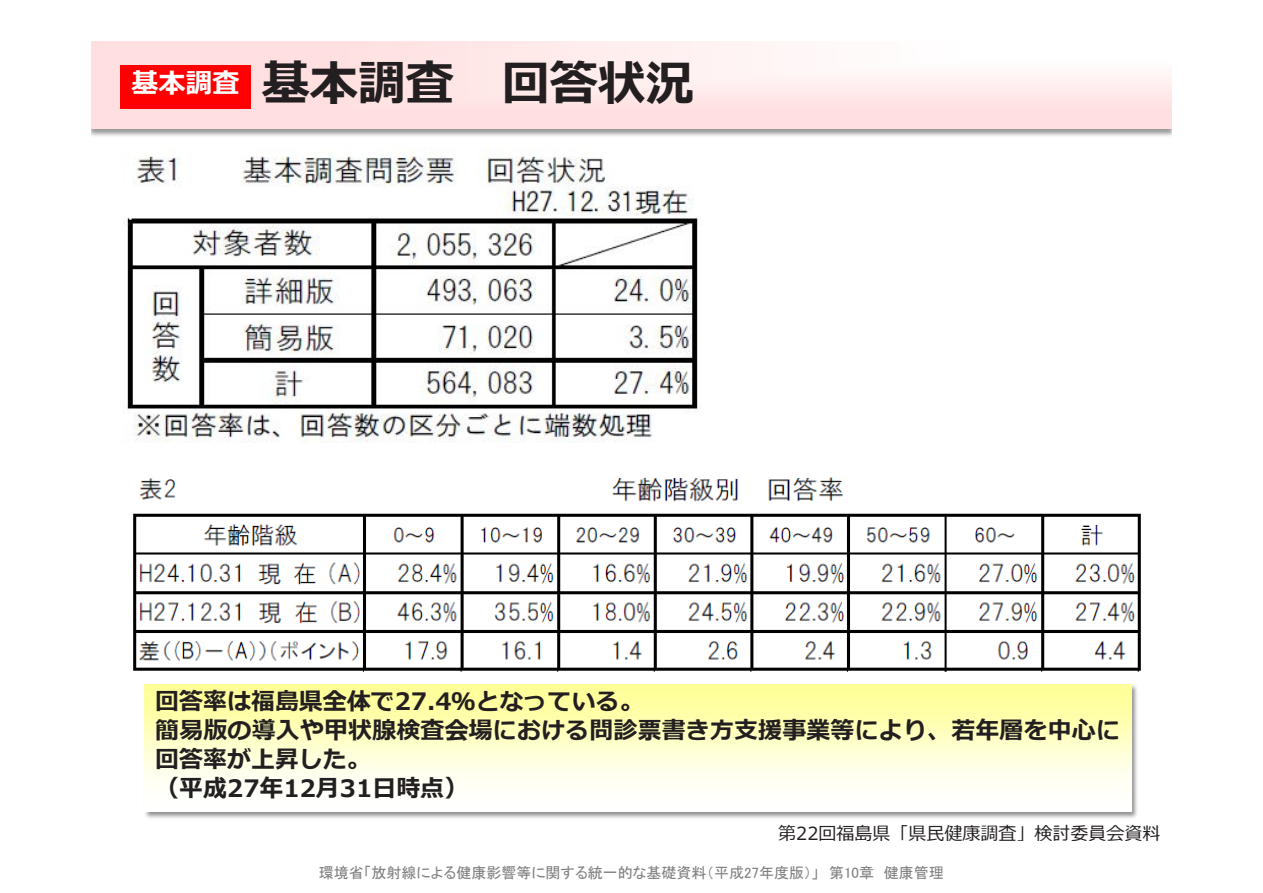
<style>
.page{position:relative;width:1263px;height:893px;background:#fff}
.page>*{position:absolute;margin:0;border:0;box-sizing:border-box;transform-origin:0 0}
.t1{font:700 48px "Meiryo";color:#231f20}
.t2{font:700 24px/28.8px "Meiryo";letter-spacing:.005em;color:#231f20}
.t3{font:18px "Meiryo";color:#231f20}
.t4{font:15px "MS P Gothic";color:#808080}
</style>
<div class="page">
<svg style="left:91px;top:41px;width:1080px;height:88px;fill:#ffe5e5"></svg>
<div style="left:120px;top:65px;width:131px;height:43px;background:#f00"></div>
<img style="left:127px;top:148px;width:574px;height:294px">
<img style="left:133px;top:477px;width:1008px;height:195px">
<img style="left:144px;top:684px;width:993px;height:134px">
<div style="left:144px;top:685px;width:987px;height:127px;background:linear-gradient(to bottom,#ffff92,#fff)"></div>
<h1 class="t1" style="left:131px;top:50px;width:564px"><sup>基本調査</sup> 基本調査 回答状況</h1>
<p class="t2" style="left:155px;top:688px;width:966px">回答率は福島県全体で27.4％となっている。<br>簡易版の導入や甲状腺検査会場における問診票書き方支援事業等により、若年層を中心に回答率が上昇した。<br>（平成27年12月31日時点）</p>
<p class="t3" style="left:778px;top:820px;width:384px">第22回福島県「県民健康調査」検討委員会資料</p>
<p class="t4" style="left:319px;top:865px;width:626px">環境省「放射線による健康影響等に関する統一的な基礎資料（平成27年度版）」　第10章　健康管理</p>
</div>
